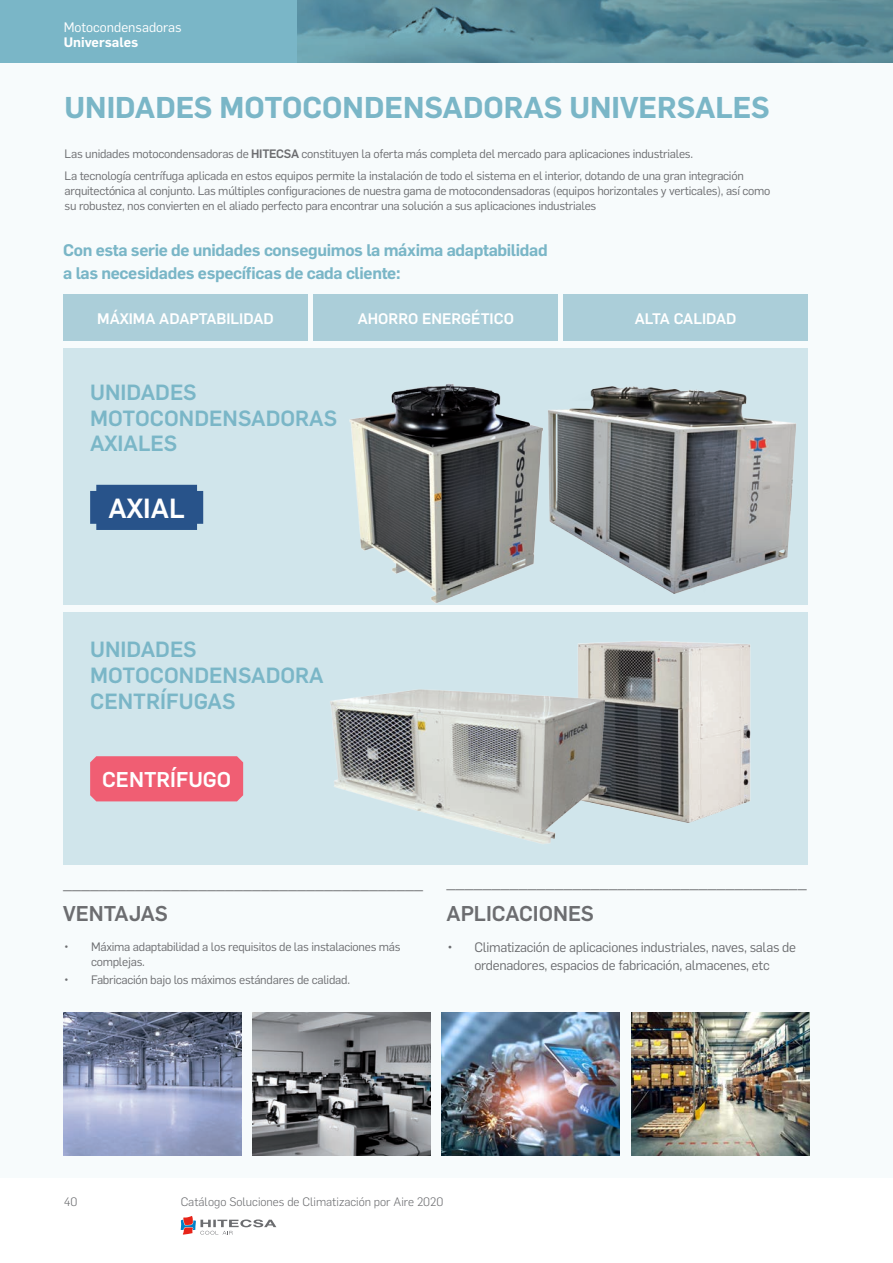
<style>
.page{position:relative;width:893px;height:1263px;background:#fff}
.page>*{position:absolute;margin:0;border:0;box-sizing:border-box;transform-origin:0 0}
.t1{font:600 29.55px "Flama";color:#7ab6c7}
.t2{font:500 27.15px "Flama";color:#fff}
.t3{font:500 21.6px/26px "Flama";color:#7ab6c7}
.t4{font:500 21px "Flama";color:#6c6d70}
.t5{font:500 21px "Flama";color:#fff}
.t6{font:18px "Flama";color:#6c6d70}
.t7{font:600 16.5px/22.5px "Flama";letter-spacing:-.02em;color:#7ab6c7}
.t8{font:500 15px "Flama";color:#fff}
.t9{font:13.5px/18px "Flama";letter-spacing:-.02em;color:#6c6d70;text-align:center}
.t10{font:13.5px "Flama";color:#fff}
.t11{font:600 13.5px "Flama";color:#fff}
.t12{font:12px/15px "Flama";letter-spacing:-.02em;color:#6c6d70}
.t13{font:300 12px "Flama";color:#6c6d70}
.s1{font-weight:500}
</style>
<div class="page">
<div style="left:0;top:0;width:298px;height:64px;background:#7ab6c7"></div>
<svg style="left:181px;top:1216px;width:95px;height:19px"></svg>
<svg style="left:298px;top:0;width:595px;height:63px;background:#5d8e9c"></svg>
<div style="left:0;top:64px;width:893px;height:1114px;background:#f7fbfc"></div>
<img style="left:64px;top:1012px;width:178px;height:144px">
<img style="left:442px;top:1012px;width:178px;height:144px">
<img style="left:253px;top:1012px;width:178px;height:144px">
<img style="left:631px;top:1012px;width:178px;height:144px">
<div style="left:64px;top:612px;width:744px;height:253px;background:#d0e5eb"></div>
<div style="left:64px;top:348px;width:744px;height:257px;background:#d0e5eb"></div>
<div style="left:563px;top:294px;width:245px;height:46px;background:#abced9"></div>
<div style="left:63px;top:294px;width:245px;height:46px;background:#abced9"></div>
<div style="left:314px;top:294px;width:244px;height:46px;background:#abced9"></div>
<img style="left:620px;top:386px;width:176px;height:208px">
<img style="left:349px;top:384px;width:271px;height:219px">
<div style="left:90px;top:485px;width:113px;height:45px;background:#28538a"></div>
<div style="left:90px;top:756px;width:153px;height:45px;background:#f05e73"></div>
<img style="left:649px;top:641px;width:102px;height:182px">
<img style="left:330px;top:641px;width:319px;height:203px">
<p class="t10" style="left:64px;top:18px;width:119px">Motocondensadoras</p>
<p class="t11" style="left:64px;top:32px;width:76px">Universales</p>
<h1 class="t1" style="left:65px;top:86px;width:707px">UNIDADES MOTOCONDENSADORAS UNIVERSALES</h1>
<p class="t12" style="left:65px;top:142px;width:681px;line-height:22.2px">Las unidades motocondensadoras de <span class="s1">HITECSA</span> constituyen la oferta más completa del mercado para aplicaciones industriales.<br>La tecnología centrífuga aplicada en estos equipos permite la instalación de todo el sistema en el interior, dotando de una gran integración</p>
<p class="t12" style="left:65px;top:182px;width:707px">arquitectónica al conjunto. Las múltiples configuraciones de nuestra gama de motocondensadoras (equipos horizontales y verticales), así como su robustez, nos convierten en el aliado perfecto para encontrar una solución a sus aplicaciones industriales</p>
<h3 class="t7" style="left:63px;top:238px;width:486px">Con esta serie de unidades conseguimos la máxima adaptabilidad a las necesidades específicas de cada cliente:</h3>
<p class="t8" style="left:97px;top:308px;width:178px">MÁXIMA ADAPTABILIDAD</p>
<p class="t8" style="left:358px;top:308px;width:158px">AHORRO ENERGÉTICO</p>
<p class="t8" style="left:635px;top:308px;width:103px">ALTA CALIDAD</p>
<h3 class="t3" style="left:90px;top:377px;width:249px">UNIDADES<br>MOTOCONDENSADORAS<br>AXIALES</h3>
<h2 class="t2" style="left:109px;top:489px;width:78px">AXIAL</h2>
<h3 class="t3" style="left:90px;top:635px;width:235px">UNIDADES<br>MOTOCONDENSADORA<br>CENTRÍFUGAS</h3>
<h3 class="t5" style="left:102px;top:764px;width:131px">CENTRÍFUGO</h3>
<h3 class="t6" style="left:63px;top:870px;width:362px">________________________________________</h3>
<h3 class="t4" style="left:63px;top:899px;width:106px">VENTAJAS</h3>
<p class="t12" style="left:91px;top:938px;width:311px;text-indent:-27px">• Máxima adaptabilidad a los requisitos de las instalaciones más complejas.</p>
<p class="t12" style="left:64px;top:971px;width:287px">• Fabricación bajo los máximos estándares de calidad.</p>
<h3 class="t6" style="left:447px;top:870px;width:361px">________________________________________</h3>
<h3 class="t4" style="left:447px;top:898px;width:149px">APLICACIONES</h3>
<p class="t9" style="left:447px;top:937px;width:350px">• Climatización de aplicaciones industriales, naves, salas de ordenadores, espacios de fabricación, almacenes, etc</p>
<p class="t13" style="left:64px;top:1194px;width:15px">40</p>
<p class="t13" style="left:181px;top:1194px;width:264px">Catálogo Soluciones de Climatización por Aire 2020</p>
</div>
